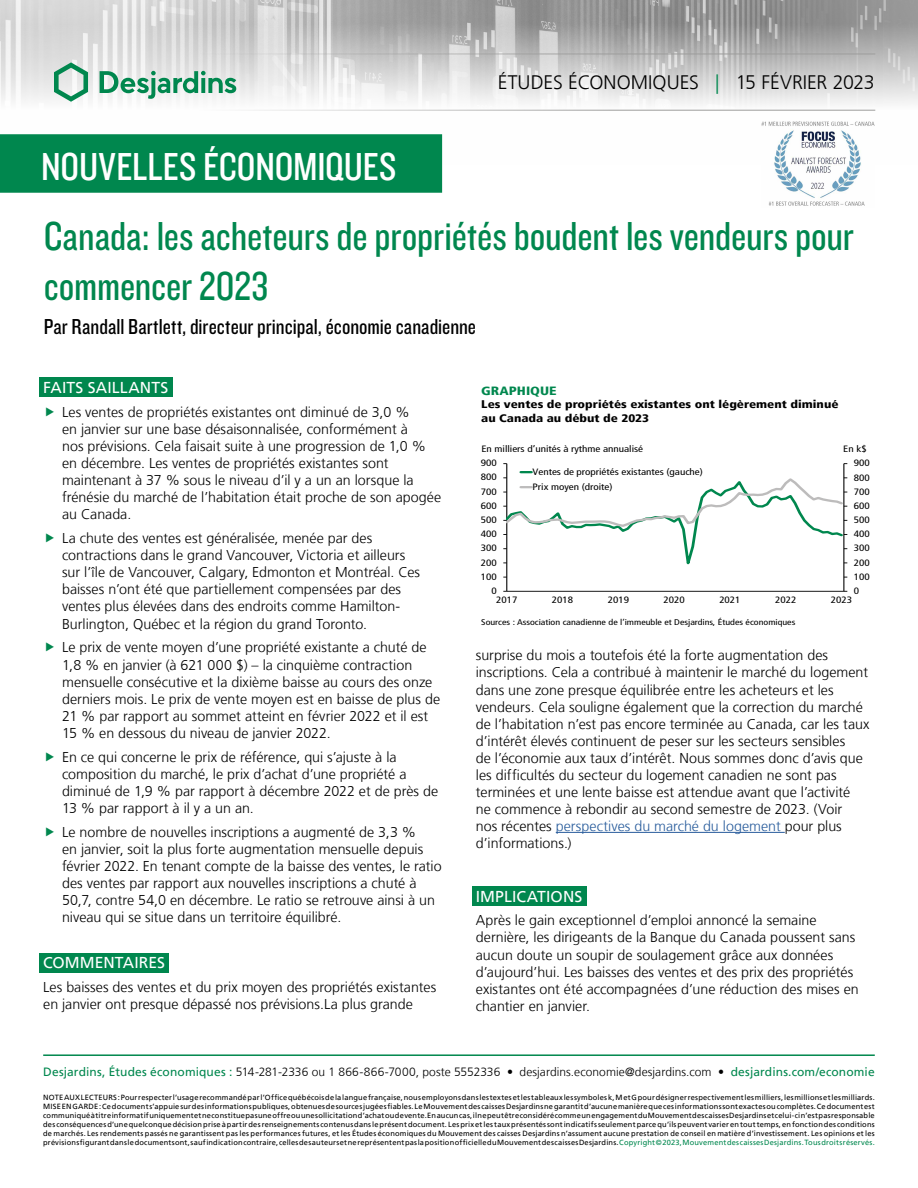
<style>
.page{position:relative;width:918px;height:1188px;background:#fff}
.page>*{position:absolute;margin:0;border:0;box-sizing:border-box;transform-origin:0 0}
.t1{font:42px/50.4px "Knockout 29 Junior Ltweight";letter-spacing:-.005em;color:#00874e}
.t2{font:40.5px "Knockout 29 Junior Ltweight";color:#fff}
.t3{font:22.5px "Knockout 29 Junior Ltweight";color:#000}
.t4{font:300 19.5px "Frutiger LT";color:#000}
.t5{font:15.75px "Frutiger LT";letter-spacing:.005em;color:#fff}
.t6{font:300 14.25px/17.1px "Frutiger LT";color:#000}
.t7{font:300 12px "Frutiger LT";letter-spacing:.005em;color:#000}
.t8{font:900 condensed 12px "Frutiger LT";color:#00874e;scale:1.2 1}
.t9{font:900 condensed 11.1px/13.2px "Frutiger LT";color:#000;scale:1.2 1}
.t10{font:condensed 9.15px/15px "Frutiger LT";color:#000;scale:1.2 1}
.t11{font:condensed 8.25px "Frutiger LT";color:#000;scale:1.2 1}
.t12{font:7.5px/9px "Frutiger LT";letter-spacing:.025em;color:#000;text-align:justify}
.s1{color:#00874e}
.s2{color:#275b9b}
.s3{font-weight:400;color:#00874e}
</style>
<div class="page">
<img style="left:0;top:0;width:918px;height:164px">
<hr style="left:43px;top:54px;width:832px;height:1px;background:#9d9d9c">
<hr style="left:43px;top:110px;width:832px;height:1px;background:#9d9d9c">
<svg style="left:54px;top:62px;width:34px;height:40px"></svg>
<svg style="left:100px;top:71px;width:136px;height:28px"></svg>
<div style="left:0;top:135px;width:441px;height:57px;background:#00874e"></div>
<div style="left:0;top:134px;width:442px;height:59px;border:2px solid #00874e"></div>
<hr style="left:43px;top:1054px;width:832px;height:2px;background:#00874e">
<div style="left:39px;top:377px;width:133px;height:20px;background:#00874e"></div>
<div style="left:39px;top:953px;width:130px;height:19px;background:#00874e"></div>
<hr style="left:556px;top:832px;width:229px;height:1px;background:#275b9b">
<div style="left:472px;top:886px;width:114px;height:20px;background:#00874e"></div>
<hr style="left:844px;top:464px;width:1px;height:127px;background:#000">
<hr style="left:506px;top:464px;width:1px;height:127px;background:#000">
<hr style="left:507px;top:591px;width:337px;height:1px;background:#000">
<svg style="left:503px;top:471px;width:344px;height:107px"></svg>
<img style="left:761px;top:121px;width:114px;height:85px">
<h2 class="t2" style="left:41px;top:140px;width:357px">NOUVELLES ÉCONOMIQUES</h2>
<h3 class="t4" style="left:498px;top:72px;width:379px">ÉTUDES ÉCONOMIQUES <span class="s1">|</span> 15 FÉVRIER 2023</h3>
<h1 class="t1" style="left:44px;top:209px;width:812px">Canada: les acheteurs de propriétés boudent les vendeurs pour commencer 2023</h1>
<h3 class="t3" style="left:44px;top:312px;width:434px">Par Randall Bartlett, directeur principal, économie canadienne</h3>
<p class="t5" style="left:43px;top:378px;width:127px">FAITS SAILLANTS</p>
<p class="t6" style="left:62px;top:403px;width:381px">Les ventes de propriétés existantes ont diminué de 3,0 %<br>en janvier sur une base désaisonnalisée, conformément à<br>nos prévisions. Cela faisait suite à une progression de 1,0 % en décembre. Les ventes de propriétés existantes sont maintenant à 37 % sous le niveau d’il y a un an lorsque la frénésie du marché de l’habitation était proche de son apogée au Canada.</p>
<p class="t6" style="left:62px;top:530px;width:360px">La chute des ventes est généralisée, menée par des contractions dans le grand Vancouver, Victoria et ailleurs sur l’île de Vancouver, Calgary, Edmonton et Montréal. Ces baisses n’ont été que partiellement compensées par des ventes plus élevées dans des endroits comme Hamilton-Burlington, Québec et la région du grand Toronto.</p>
<p class="t6" style="left:62px;top:639px;width:380px">Le prix de vente moyen d’une propriété existante a chuté de 1,8 % en janvier (à 621 000 $) – la cinquième contraction mensuelle consécutive et la dixième baisse au cours des onze derniers mois. Le prix de vente moyen est en baisse de plus de 21 % par rapport au sommet atteint en février 2022 et il est 15 % en dessous du niveau de janvier 2022.</p>
<p class="t6" style="left:62px;top:749px;width:378px">En ce qui concerne le prix de référence, qui s’ajuste à la composition du marché, le prix d’achat d’une propriété a diminué de 1,9 % par rapport à décembre 2022 et de près de 13 % par rapport à il y a un an.</p>
<p class="t6" style="left:62px;top:824px;width:381px">Le nombre de nouvelles inscriptions a augmenté de 3,3 %<br>en janvier, soit la plus forte augmentation mensuelle depuis février 2022. En tenant compte de la baisse des ventes, le ratio des ventes par rapport aux nouvelles inscriptions a chuté à 50,7, contre 54,0 en décembre. Le ratio se retrouve ainsi à un niveau qui se situe dans un territoire équilibré.</p>
<p class="t5" style="left:43px;top:954px;width:123px">COMMENTAIRES</p>
<p class="t6" style="left:43px;top:979px;width:395px">Les baisses des ventes et du prix moyen des propriétés existantes en janvier ont presque dépassé nos prévisions.La plus grande</p>
<p class="t8" style="left:481px;top:384px;width:64px">GRAPHIQUE</p>
<p class="t9" style="left:481px;top:398px;width:299px">Les ventes de propriétés existantes ont légèrement diminué au Canada au début de 2023</p>
<p class="t10" style="left:481px;top:441px;width:136px">En milliers d’unités à rythme annualisé</p>
<p class="t10" style="left:843px;top:442px;width:21px">En k$</p>
<p class="t10" style="left:481px;top:456px;width:15px">900</p>
<p class="t10" style="left:481px;top:470px;width:15px">800</p>
<p class="t10" style="left:481px;top:484px;width:15px">700</p>
<p class="t10" style="left:533px;top:464px;width:144px">Ventes de propriétés existantes (gauche)<br>Prix moyen (droite)</p>
<p class="t10" style="left:854px;top:456px;width:15px">900</p>
<p class="t10" style="left:854px;top:470px;width:15px">800</p>
<p class="t10" style="left:854px;top:484px;width:15px">700</p>
<p class="t10" style="left:481px;top:498px;width:15px">600</p>
<p class="t10" style="left:854px;top:498px;width:15px">600</p>
<p class="t10" style="left:481px;top:512px;width:15px">500</p>
<p class="t10" style="left:854px;top:512px;width:15px">500</p>
<p class="t10" style="left:481px;top:527px;width:15px">400</p>
<p class="t10" style="left:854px;top:527px;width:15px">400</p>
<p class="t10" style="left:481px;top:541px;width:15px">300</p>
<p class="t10" style="left:854px;top:541px;width:15px">300</p>
<p class="t10" style="left:481px;top:555px;width:15px">200</p>
<p class="t10" style="left:854px;top:555px;width:15px">200</p>
<p class="t10" style="left:481px;top:569px;width:15px">100</p>
<p class="t10" style="left:854px;top:569px;width:15px">100</p>
<p class="t10" style="left:491px;top:583px;width:6px">0</p>
<p class="t10" style="left:854px;top:583px;width:6px">0</p>
<p class="t10" style="left:496px;top:592px;width:19px">2017</p>
<p class="t10" style="left:552px;top:592px;width:19px">2018</p>
<p class="t10" style="left:608px;top:592px;width:19px">2019</p>
<p class="t10" style="left:664px;top:592px;width:19px">2020</p>
<p class="t10" style="left:719px;top:592px;width:19px">2021</p>
<p class="t10" style="left:775px;top:592px;width:19px">2022</p>
<p class="t10" style="left:831px;top:592px;width:19px">2023</p>
<p class="t11" style="left:481px;top:618px;width:263px">Sources : Association canadienne de l’immeuble et Desjardins, Études économiques</p>
<p class="t6" style="left:476px;top:647px;width:395px">surprise du mois a toutefois été la forte augmentation des inscriptions. Cela a contribué à maintenir le marché du logement dans une zone presque équilibrée entre les acheteurs et les vendeurs. Cela souligne également que la correction du marché de l’habitation n’est pas encore terminée au Canada, car les taux d’intérêt élevés continuent de peser sur les secteurs sensibles<br>de l’économie aux taux d’intérêt. Nous sommes donc d’avis que les difficultés du secteur du logement canadien ne sont pas terminées et une lente baisse est attendue avant que l’activité<br>ne commence à rebondir au second semestre de 2023. (Voir<br>nos récentes <span class="s2">perspectives du marché du logement</span> pour plus d’informations.)</p>
<p class="t5" style="left:476px;top:887px;width:108px">IMPLICATIONS</p>
<p class="t6" style="left:476px;top:912px;width:384px">Après le gain exceptionnel d’emploi annoncé la semaine dernière, les dirigeants de la Banque du Canada poussent sans aucun doute un soupir de soulagement grâce aux données d’aujourd’hui. Les baisses des ventes et des prix des propriétés existantes ont été accompagnées d’une réduction des mises en chantier en janvier.</p>
<p class="t7" style="left:43px;top:1065px;width:833px"><span class="s3">Desjardins, Études économiques :</span> 514‑281‑2336 ou 1 866‑866‑7000, poste 5552336 • desjardins.economie@desjardins.com • <span class="s3">desjardins.com/economie</span></p>
<p class="t12" style="left:43px;top:1093px;width:833px">NOTE AUX LECTEURS: Pour respecter l’usage recommandé par l’Office québécois de la langue française, nous employons dans les textes et les tableaux les symboles k, M et G pour désigner respectivement les milliers, les millions et les milliards.<br>MISE EN GARDE: Ce document s’appuie sur des informations publiques, obtenues de sources jugées fiables. Le Mouvement des caisses Desjardins ne garantit d’aucune manière que ces informations sont exactes ou complètes. Ce document est communiqué à titre informatif uniquement et ne constitue pas une offre ou une sollicitation d’achat ou de vente. En aucun cas, il ne peut être considéré comme un engagement du Mouvement des caisses Desjardins et celui-ci n’est pas responsable des conséquences d’une quelconque décision prise à partir des renseignements contenus dans le présent document. Les prix et les taux présentés sont indicatifs seulement parce qu’ils peuvent varier en tout temps, en fonction des conditions de marchés. Les rendements passés ne garantissent pas les performances futures, et les Études économiques du Mouvement des caisses Desjardins n’assument aucune prestation de conseil en matière d’investissement. Les opinions et les prévisions figurant dans le document sont, sauf indication contraire, celles des auteurs et ne représentent pas la position officielle du Mouvement des caisses Desjardins. <span class="s1">Copyright©2023, Mouvement des caisses Desjardins. Tous droits réservés.</span></p>
</div>
